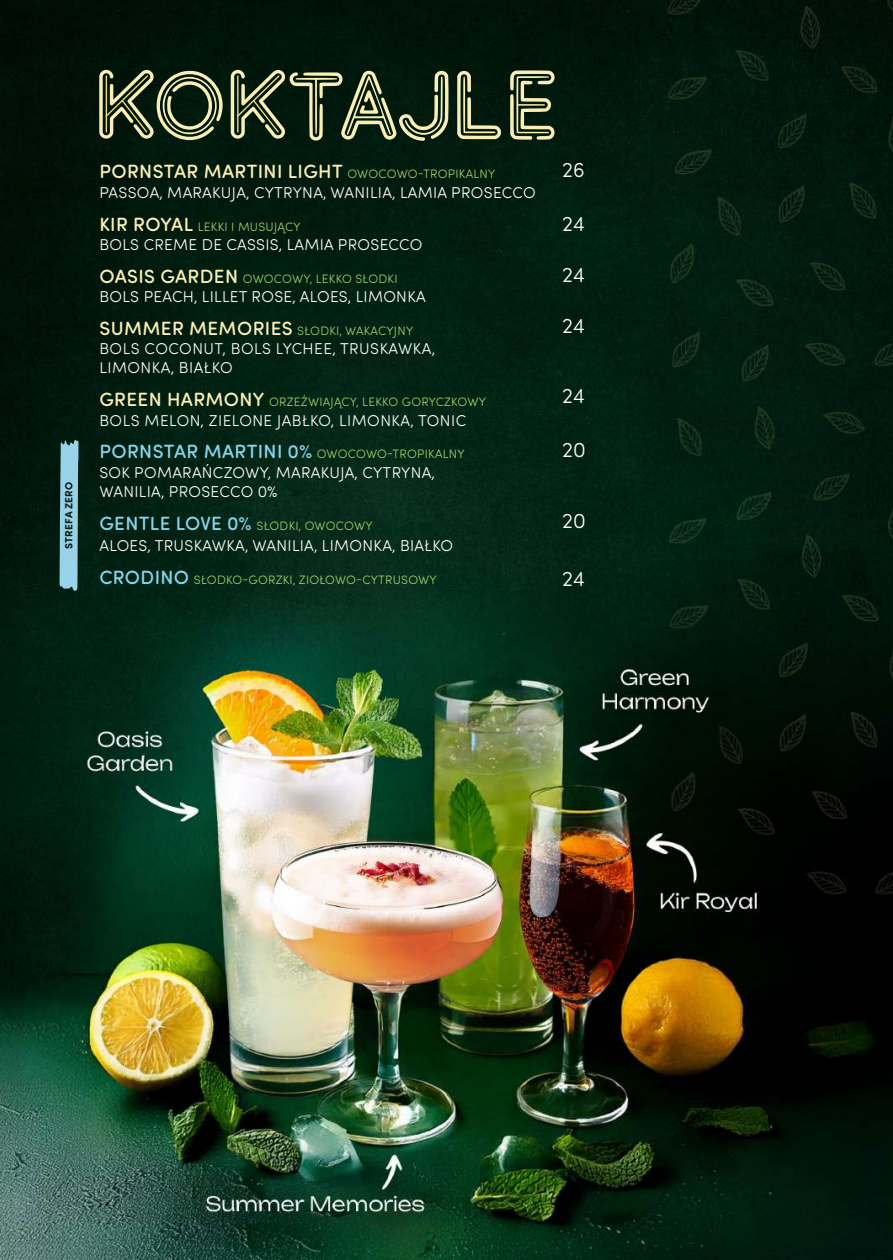
<style>
.page{position:relative;width:893px;height:1260px;background:#fff}
.page>*{position:absolute;margin:0;border:0;box-sizing:border-box;transform-origin:0 0}
.t1{font:87.5px "Joker";letter-spacing:-.04em;color:#faeeb5}
.t2{font:300 21px "Sofia Pro Soft";color:#fff}
.t3{font:500 19.25px "Sofia Pro Soft";letter-spacing:.02em;color:#faeeb5}
.t4{font:300 15.75px/19.2px "Sofia Pro Soft";letter-spacing:.02em;color:#fff}
.t5{font:300 12.25px "Sofia Pro Soft";letter-spacing:.02em;color:#a2d06a}
.t6{font:700 10.5px "Sofia Pro Soft";letter-spacing:.02em;color:#0b1c13}
.s1{font-weight:300;font-size:12.25px;color:#a2d06a}
.s2{font-weight:500;font-size:19.25px;color:#faeeb5}
.s3{font-weight:500;font-size:19.25px;color:#faecb4}
.s4{font-weight:500;font-size:19.25px;color:#84d4eb}
</style>
<div class="page">
<img style="left:0;top:0;width:893px;height:1260px">
<svg style="left:60px;top:437px;width:18px;height:155px;background:#8ac3d6"></svg>
<svg style="left:99px;top:70px;width:55px;height:69px;background:#525b3f"></svg>
<svg style="left:231px;top:70px;width:55px;height:69px;background:#515c3f"></svg>
<p class="t6" style="left:61px;top:549px;width:69px;rotate:-90deg">STREFA ZERO</p>
<h1 class="t1" style="left:152px;top:70px;width:409px">O TAJLE</h1>
<p class="t3" style="left:99px;top:158px;width:397px">PORNSTAR MARTINI LIGHT <span class="s1">OWOCOWO-TROPIKALNY</span></p>
<p class="t4" style="left:99px;top:182px;width:438px">PASSOA, MARAKUJA, CYTRYNA, WANILIA, LAMIA PROSECCO</p>
<p class="t5" style="left:99px;top:218px;width:203px"><span class="s2">KIR ROYAL</span> LEKKI I MUSUJĄCY</p>
<p class="t4" style="left:99px;top:234px;width:325px">BOLS CREME DE CASSIS, LAMIA PROSECCO</p>
<p class="t5" style="left:99px;top:271px;width:300px"><span class="s2">OASIS GARDEN</span> OWOCOWY, LEKKO SŁODKI</p>
<p class="t4" style="left:99px;top:286px;width:328px">BOLS PEACH, LILLET ROSE, ALOES, LIMONKA</p>
<p class="t5" style="left:99px;top:322px;width:315px"><span class="s3">SUMMER MEMORIES</span> SŁODKI, WAKACYJNY</p>
<p class="t4" style="left:99px;top:338px;width:337px">BOLS COCONUT, BOLS LYCHEE, TRUSKAWKA,<br>LIMONKA, BIAŁKO</p>
<p class="t5" style="left:99px;top:394px;width:388px"><span class="s3">GREEN HARMONY</span> ORZEŹWIAJĄCY, LEKKO GORYCZKOWY</p>
<p class="t4" style="left:99px;top:410px;width:368px">BOLS MELON, ZIELONE JABŁKO, LIMONKA, TONIC</p>
<h2 class="t2" style="left:562px;top:155px;width:24px">26</h2>
<h2 class="t2" style="left:562px;top:210px;width:24px">24</h2>
<h2 class="t2" style="left:562px;top:260px;width:24px">24</h2>
<h2 class="t2" style="left:562px;top:311px;width:24px">24</h2>
<h2 class="t2" style="left:562px;top:381px;width:24px">24</h2>
<p class="t5" style="left:99px;top:446px;width:367px"><span class="s4">PORNSTAR MARTINI 0%</span> OWOCOWO-TROPIKALNY</p>
<h2 class="t2" style="left:562px;top:436px;width:25px">20</h2>
<p class="t4" style="left:99px;top:462px;width:337px">SOK POMARAŃCZOWY, MARAKUJA, CYTRYNA,<br>WANILIA, PROSECCO 0%</p>
<p class="t5" style="left:99px;top:517px;width:275px"><span class="s4">GENTLE LOVE 0%</span> SŁODKI, OWOCOWY</p>
<p class="t4" style="left:99px;top:535px;width:355px">ALOES, TRUSKAWKA, WANILIA, LIMONKA, BIAŁKO</p>
<p class="t5" style="left:99px;top:571px;width:339px"><span class="s4">CRODINO</span> SŁODKO-GORZKI, ZIOŁOWO-CYTRUSOWY</p>
<h2 class="t2" style="left:562px;top:507px;width:25px">20</h2>
<h2 class="t2" style="left:562px;top:565px;width:24px">24</h2>
</div>
